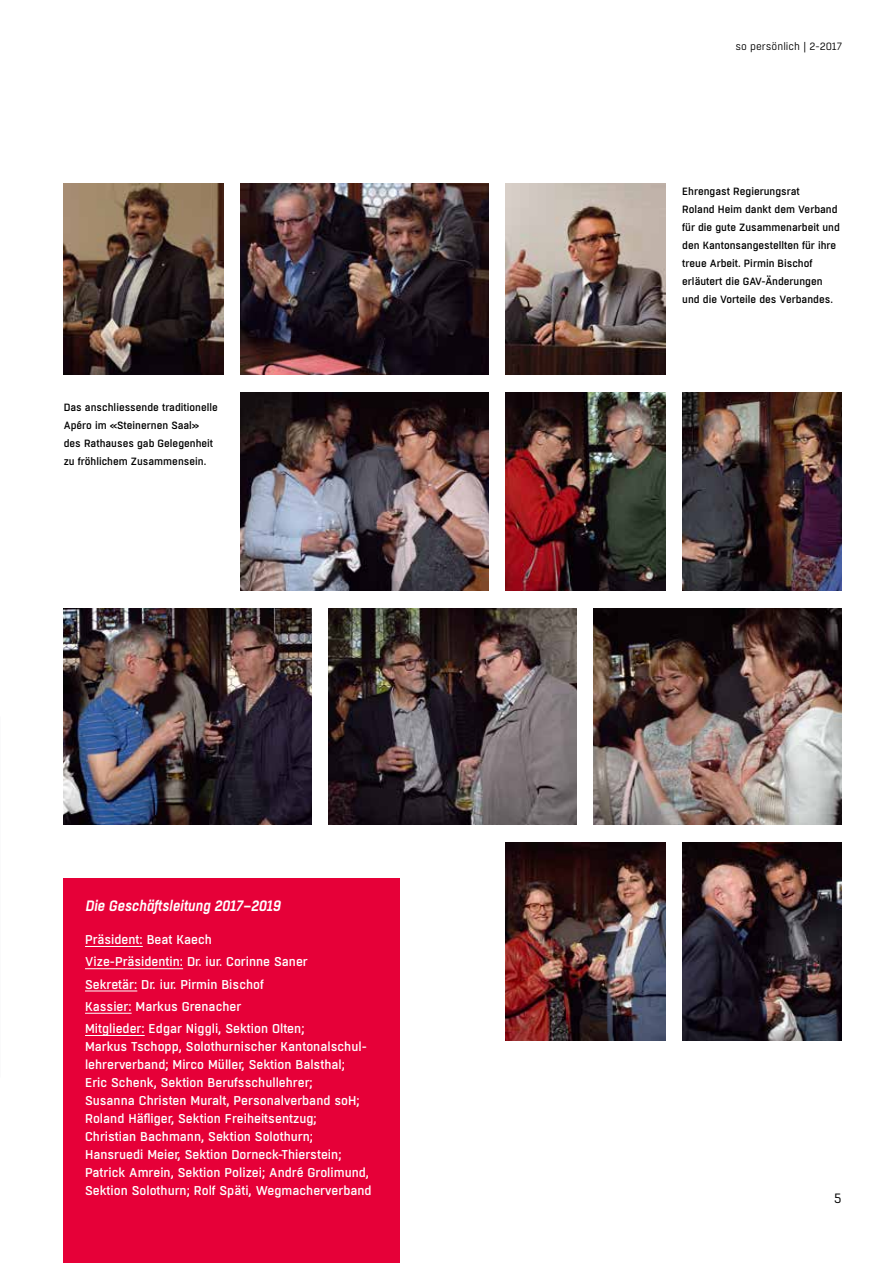
<style>
.page{position:relative;width:893px;height:1263px;background:#fff}
.page>*{position:absolute;margin:0;border:0;box-sizing:border-box;transform-origin:0 0}
.t1{font:italic 600 15px "Boxed";color:#fff}
.t2{font:13.5px "Boxed";color:#000}
.t3{font:500 12.75px/18px "Boxed";color:#fff}
.t4{font:500 10.5px/18px "Boxed";color:#000}
.t5{font:10.5px "Boxed";color:#000}
</style>
<div class="page">
<img style="left:64px;top:184px;width:159px;height:191px">
<img style="left:240px;top:393px;width:249px;height:198px">
<img style="left:64px;top:609px;width:248px;height:216px">
<img style="left:506px;top:843px;width:159px;height:198px">
<img style="left:682px;top:843px;width:160px;height:198px">
<img style="left:329px;top:609px;width:248px;height:216px">
<img style="left:594px;top:609px;width:248px;height:216px">
<img style="left:506px;top:393px;width:159px;height:198px">
<img style="left:682px;top:393px;width:160px;height:198px">
<img style="left:506px;top:184px;width:159px;height:191px">
<img style="left:240px;top:184px;width:249px;height:191px">
<div style="left:64px;top:879px;width:336px;height:384px;background:#e60038"></div>
<hr style="left:85px;top:946px;width:58px;height:1px;background:#fff">
<hr style="left:85px;top:968px;width:98px;height:1px;background:#fff">
<hr style="left:85px;top:990px;width:52px;height:1px;background:#fff">
<hr style="left:85px;top:1013px;width:47px;height:1px;background:#fff">
<hr style="left:85px;top:1035px;width:60px;height:1px;background:#fff">
<p class="t4" style="left:64px;top:398px;width:156px">Das anschliessende traditionelle<br>Apéro im «Steinernen Saal» des Rathauses gab Gelegenheit zu fröhlichem Zusammensein.</p>
<p class="t1" style="left:85px;top:896px;width:197px">Die Geschäftsleitung 2017–2019</p>
<p class="t3" style="left:85px;top:929px;width:224px;line-height:22.2px">Präsident: Beat Kaech Vize-Präsidentin: Dr. iur. Corinne Saner Sekretär: Dr. iur. Pirmin Bischof Kassier: Markus Grenacher<br>Mitglieder: Edgar Niggli, Sektion Olten;</p>
<p class="t3" style="left:85px;top:1038px;width:288px">Markus Tschopp, Solothurnischer Kantonalschul&shy;lehrerverband; Mirco Müller, Sektion Balsthal;<br>Eric Schenk, Sektion Berufsschullehrer;<br>Susanna Christen Muralt, Personalverband soH; Roland Häfliger, Sektion Freiheitsentzug;<br>Christian Bachmann, Sektion Solothurn; Hansruedi Meier, Sektion Dorneck-Thierstein; Patrick Amrein, Sektion Polizei; André Grolimund, Sektion Solothurn; Rolf Späti, Wegmacherverband</p>
<p class="t5" style="left:735px;top:40px;width:108px">so persönlich | 2-2017</p>
<p class="t4" style="left:682px;top:182px;width:159px">Ehrengast Regierungsrat<br>Roland Heim dankt dem Verband für die gute Zusammenarbeit und den Kantonsangestellten für ihre treue Arbeit. Pirmin Bischof erläutert die GAV-Änderungen und die Vorteile des Verbandes.</p>
<p class="t2" style="left:834px;top:1189px;width:9px">5</p>
</div>
